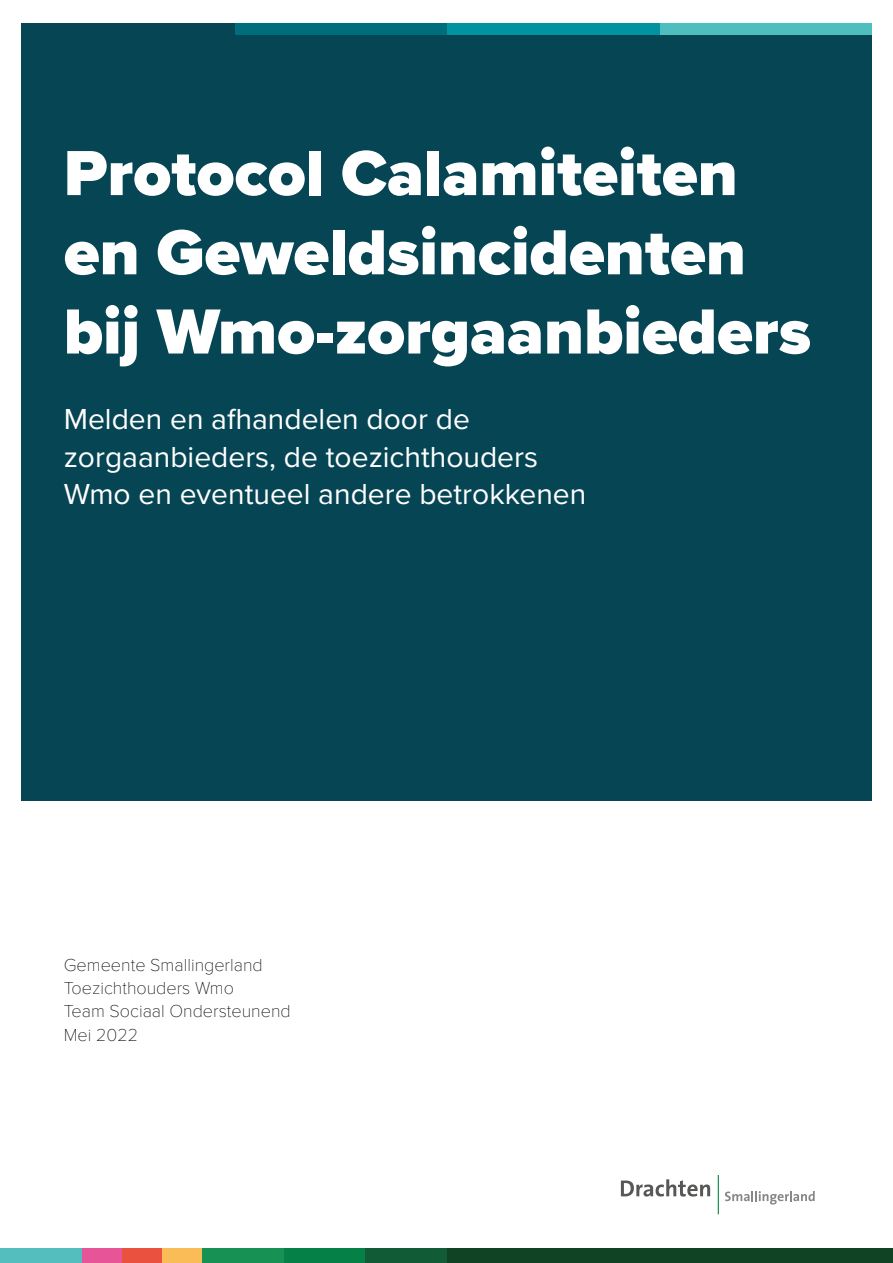
<style>
.page{position:relative;width:893px;height:1263px;background:#fff}
.page>*{position:absolute;margin:0;border:0;box-sizing:border-box;transform-origin:0 0}
.t1{font:900 66px/79.2px "Proxima Nova";color:#fff}
.t2{font:30px/37.5px "Proxima Nova";color:#fff}
.t3{font:100 18px/23.4px "Proxima Nova T";color:#000}
</style>
<div class="page">
<div style="left:21px;top:23px;width:850px;height:778px;background:#064654"></div>
<div style="left:235px;top:23px;width:212px;height:12px;background:#006d7d"></div>
<div style="left:659px;top:23px;width:212px;height:12px;background:#4fbebf"></div>
<div style="left:447px;top:23px;width:212px;height:12px;background:#0094a1"></div>
<svg style="left:621px;top:1179px;width:89px;height:17px"></svg>
<svg style="left:725px;top:1191px;width:90px;height:13px"></svg>
<hr style="left:718px;top:1176px;width:1px;height:38px;background:#00833e">
<div style="left:446px;top:1248px;width:447px;height:15px;background:#0f4323"></div>
<div style="left:162px;top:1248px;width:40px;height:15px;background:#fabc56"></div>
<div style="left:122px;top:1248px;width:40px;height:15px;background:#ea513e"></div>
<div style="left:81px;top:1248px;width:41px;height:15px;background:#e75498"></div>
<div style="left:365px;top:1248px;width:81px;height:15px;background:#115c36"></div>
<div style="left:284px;top:1248px;width:81px;height:15px;background:#058147"></div>
<div style="left:202px;top:1248px;width:82px;height:15px;background:#189254"></div>
<div style="left:0;top:1248px;width:81px;height:15px;background:#54bdbe"></div>
<h1 class="t1" style="left:64px;top:133px;width:749px">Protocol Calamiteiten en Geweldsincidenten bij Wmo-zorgaanbieders</h1>
<p class="t2" style="left:64px;top:399px;width:524px">Melden en afhandelen door de zorgaanbieders, de toezichthouders<br>Wmo en eventueel andere betrokkenen</p>
<p class="t3" style="left:64px;top:952px;width:228px">Gemeente Smallingerland<br>Toezichthouders Wmo<br>Team Sociaal Ondersteunend<br>Mei 2022</p>
</div>
